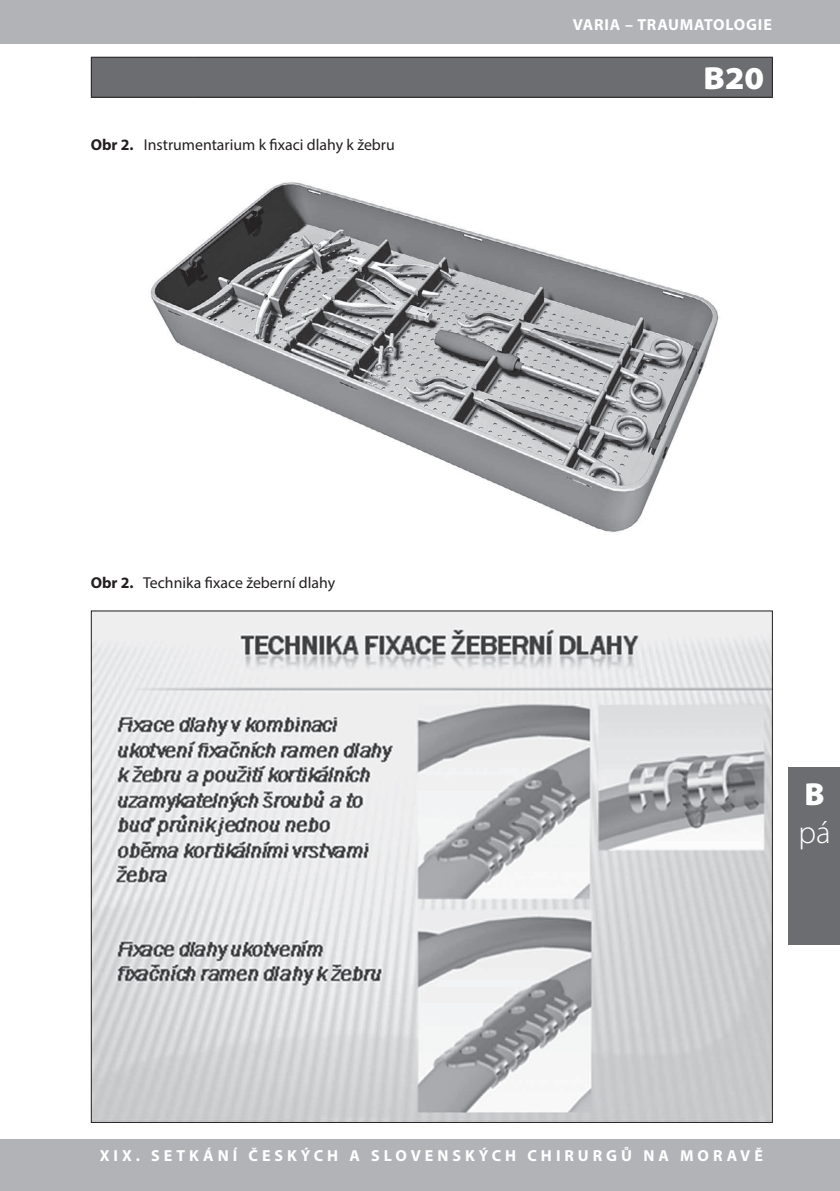
<style>
.page{position:relative;width:840px;height:1191px;background:#fff}
.page>*{position:absolute;margin:0;border:0;box-sizing:border-box;transform-origin:0 0}
.t1{font:900 semi-expanded 32px "Myriad Pro";color:#fff}
.t2{font:300 32px "Myriad Pro";color:#fff}
.t3{font:900 32px "Myriad Pro";color:#fff}
.t4{font:700 16px "Myriad Pro";letter-spacing:.25em;color:#fff}
.t5{font:700 16px "Myriad Pro";letter-spacing:.05em;color:#fff}
.t6{font:15.8px "Myriad Pro";color:#231f20}
.s1{font-weight:700}
</style>
<div class="page">
<div style="left:0;top:1140px;width:839px;height:51px;background:#b2b3b7"></div>
<div style="left:788px;top:767px;width:51px;height:178px;background:#6c6d70"></div>
<div style="left:0;top:0;width:839px;height:44px;background:#b2b3b7"></div>
<div style="left:91px;top:57px;width:681px;height:40px;background:#6c6d70"></div>
<hr style="left:91px;top:57px;width:102px;height:1px;background:#231f20">
<hr style="left:91px;top:58px;width:1px;height:39px;background:#231f20">
<hr style="left:193px;top:57px;width:579px;height:1px;background:#231f20">
<hr style="left:771px;top:58px;width:1px;height:39px;background:#231f20">
<hr style="left:91px;top:97px;width:102px;height:1px;background:#231f20">
<hr style="left:193px;top:97px;width:579px;height:1px;background:#231f20">
<img style="left:150px;top:182px;width:569px;height:350px">
<img style="left:93px;top:612px;width:677px;height:509px">
<p class="t6" style="left:91px;top:135px;width:305px"><span class="s1">Obr 2.</span> Instrumentarium k fixaci dlahy k žebru</p>
<p class="t5" style="left:572px;top:15px;width:200px">VARIA – TRAUMATOLOGIE</p>
<h1 class="t1" style="left:703px;top:60px;width:62px">B20</h1>
<p class="t6" style="left:91px;top:573px;width:246px"><span class="s1">Obr 2.</span> Technika fixace žeberní dlahy</p>
<h1 class="t3" style="left:803px;top:776px;width:22px">B</h1>
<h1 class="t2" style="left:797px;top:815px;width:34px">pá</h1>
<p class="t4" style="left:100px;top:1145px;width:664px">XIX. SETKÁNÍ ČESKÝCH A SLOVENSKÝCH CHIRURGŮ NA MORAVĚ</p>
</div>
